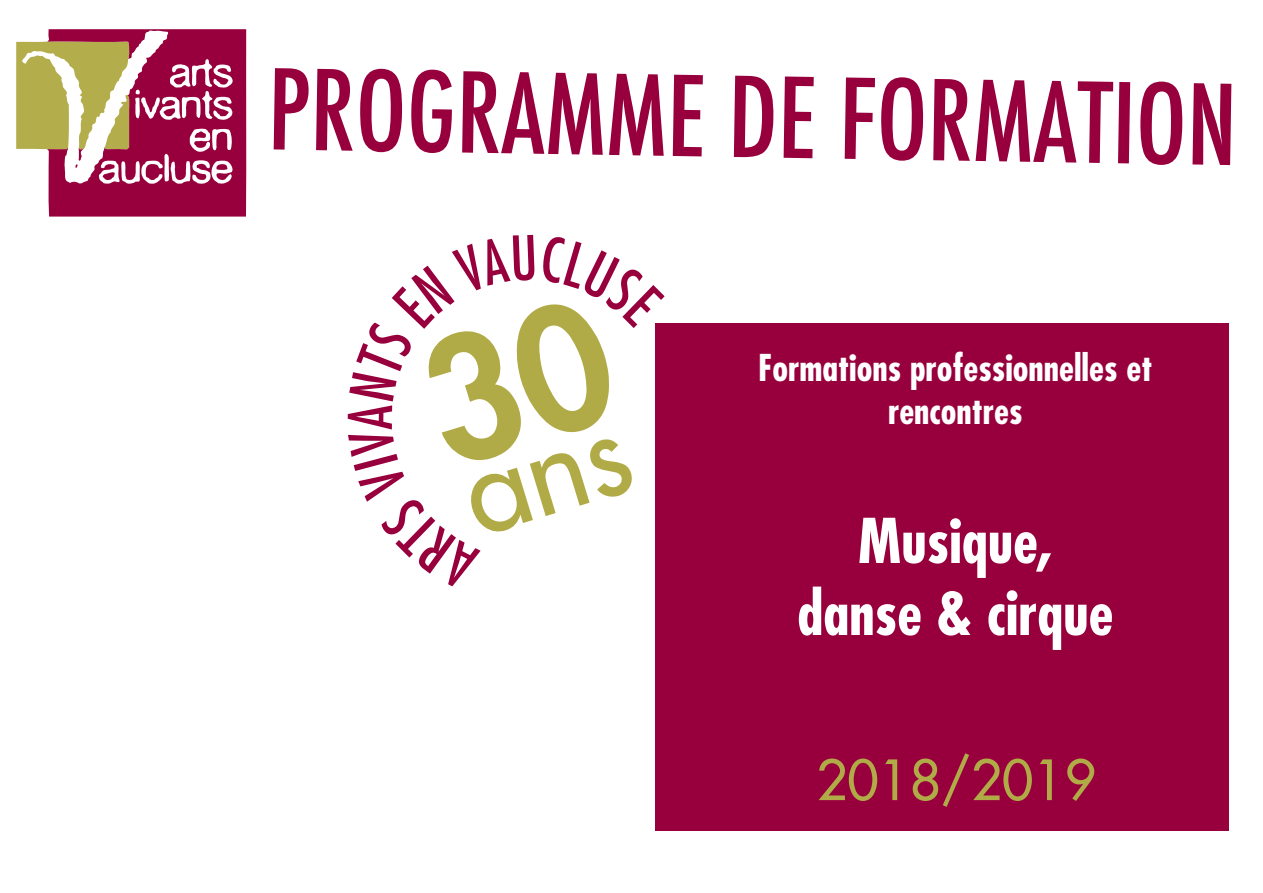
<style>
.page{position:relative;width:1263px;height:893px;background:#fff}
.page>*{position:absolute;margin:0;border:0;box-sizing:border-box;transform-origin:0 0}
.t1{font:500 condensed 107.85px "Futura";color:#98003d}
.t2{font:700 condensed 60px/72px "Futura LT";color:#fff;text-align:center}
.t3{font:54px "Futura LT";color:#b1ab47}
.t4{font:700 condensed 36px/43.2px "Futura LT";color:#fff;text-align:center}
</style>
<div class="page">
<div style="left:655px;top:323px;width:574px;height:507px;background:#98003d"></div>
<svg style="left:16px;top:29px;width:230px;height:188px"></svg>
<h1 class="t1" style="left:269px;top:40px;width:970px;rotate:1deg">PROGRAMME DE FORMATION</h1>
<p class="t4" style="left:758px;top:346px;width:396px">Formations professionnelles et rencontres</p>
<h2 class="t2" style="left:797px;top:505px;width:318px">Musique, danse &amp; cirque</h2>
<h3 class="t3" style="left:816px;top:745px;width:281px">2018/2019</h3>
</div>
